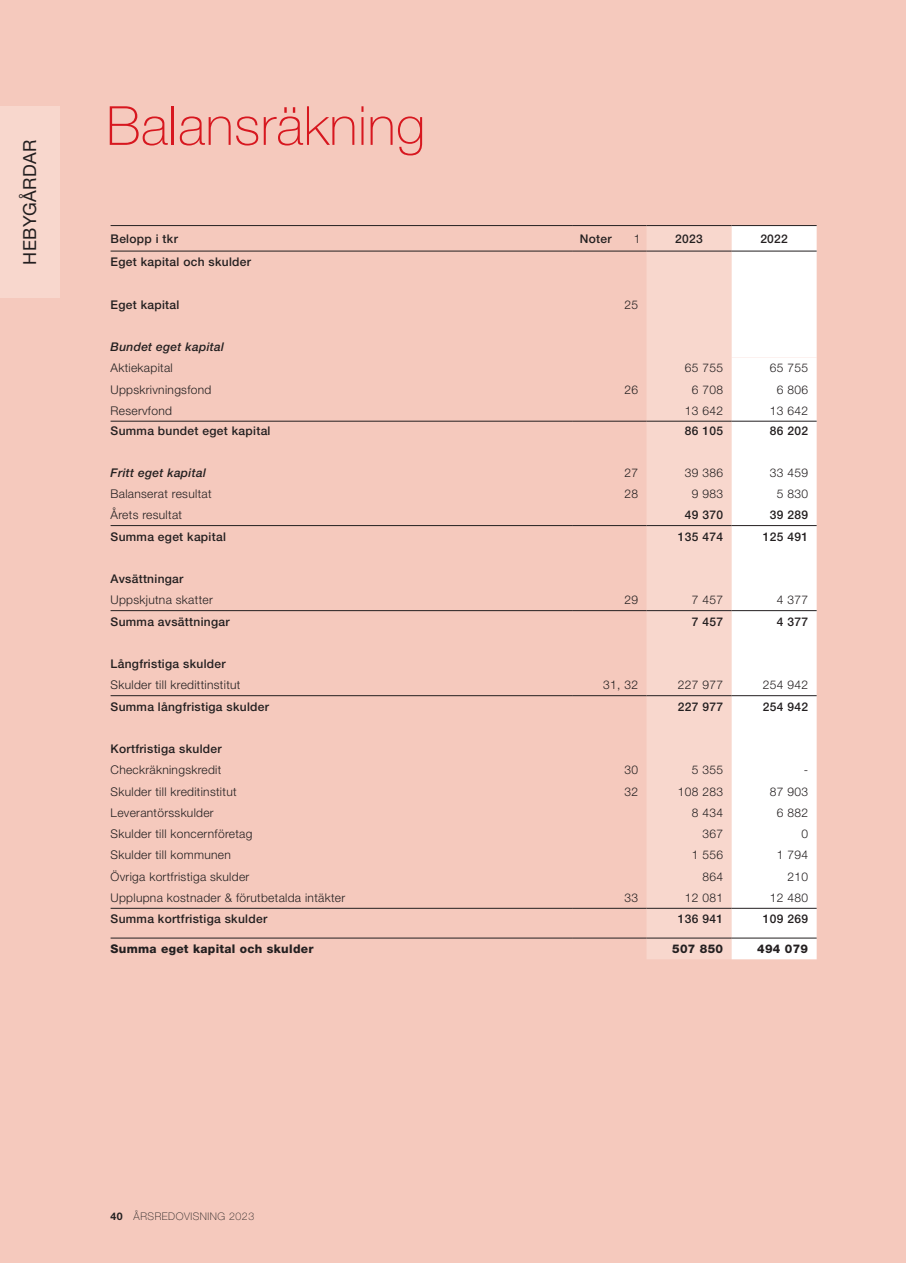
<style>
.page{position:relative;width:906px;height:1263px;background:#f5c9bd}
.page>*{position:absolute;margin:0;border:0;box-sizing:border-box;transform-origin:0 0}
.Rubrik_1{font:100 54px "Helvetica Neue LT Std";letter-spacing:.01em;color:#d7171f}
.t1{font:18px "Helvetica Neue LT Std";letter-spacing:.025em;color:#231f20}
.Tabell-bröd{font:300 12px "Helvetica Neue LT Std";letter-spacing:.025em;color:#231f20}
.Tabell-summa{font:500 12px "Helvetica Neue LT Std";letter-spacing:.025em;color:#231f20}
.Tabell-summa-2{font:800 12px "Helvetica Neue LT Std";letter-spacing:.025em;color:#231f20}
.Tabell-summa-3{font:italic 500 12px "Helvetica Neue LT Std";letter-spacing:.025em;color:#231f20}
.Tabell-summa-4{font:300 12px "Helvetica Neue LT Std";color:#231f20}
.t2{font:100 10.5px "Helvetica Neue LT Std";letter-spacing:.05em;color:#231f20}
.s1{font-weight:700}
</style>
<div class="page">
<div style="left:646px;top:226px;width:85px;height:733px;background:#f8d7cd"></div>
<div style="left:731px;top:226px;width:85px;height:131px;background:#fff"></div>
<div style="left:731px;top:357px;width:85px;height:602px;background:#fff"></div>
<hr style="left:646px;top:225px;width:85px;height:1px;background:#231f20">
<hr style="left:731px;top:225px;width:85px;height:1px;background:#231f20">
<hr style="left:646px;top:251px;width:85px;height:1px;background:#231f20">
<hr style="left:731px;top:251px;width:85px;height:1px;background:#231f20">
<hr style="left:111px;top:525px;width:461px;height:1px;background:#231f20">
<hr style="left:572px;top:525px;width:74px;height:1px;background:#231f20">
<hr style="left:646px;top:525px;width:85px;height:1px;background:#231f20">
<hr style="left:731px;top:525px;width:85px;height:1px;background:#231f20">
<hr style="left:111px;top:610px;width:461px;height:1px;background:#231f20">
<hr style="left:572px;top:610px;width:74px;height:1px;background:#231f20">
<hr style="left:646px;top:610px;width:85px;height:1px;background:#231f20">
<hr style="left:731px;top:610px;width:85px;height:1px;background:#231f20">
<hr style="left:111px;top:695px;width:461px;height:1px;background:#231f20">
<hr style="left:572px;top:695px;width:74px;height:1px;background:#231f20">
<hr style="left:646px;top:695px;width:85px;height:1px;background:#231f20">
<hr style="left:731px;top:695px;width:85px;height:1px;background:#231f20">
<hr style="left:111px;top:908px;width:461px;height:1px;background:#231f20">
<hr style="left:572px;top:908px;width:74px;height:1px;background:#231f20">
<hr style="left:646px;top:908px;width:85px;height:1px;background:#231f20">
<hr style="left:731px;top:908px;width:85px;height:1px;background:#231f20">
<hr style="left:111px;top:225px;width:461px;height:1px;background:#231f20">
<hr style="left:572px;top:225px;width:74px;height:1px;background:#231f20">
<hr style="left:111px;top:251px;width:461px;height:1px;background:#231f20">
<hr style="left:572px;top:251px;width:74px;height:1px;background:#231f20">
<hr style="left:111px;top:938px;width:461px;height:1px;background:#231f20">
<hr style="left:572px;top:938px;width:74px;height:1px;background:#231f20">
<hr style="left:646px;top:938px;width:85px;height:1px;background:#231f20">
<hr style="left:731px;top:938px;width:85px;height:1px;background:#231f20">
<hr style="left:111px;top:421px;width:461px;height:1px;background:#231f20">
<hr style="left:572px;top:421px;width:74px;height:1px;background:#231f20">
<hr style="left:646px;top:421px;width:85px;height:1px;background:#231f20">
<hr style="left:731px;top:421px;width:85px;height:1px;background:#231f20">
<div style="left:0;top:106px;width:60px;height:192px;background:#f8d7cd"></div>
<p class="t1" style="left:19px;top:264px;width:127px;rotate:-90deg">HEBYGÅRDAR</p>
<p class="Rubrik_1" style="left:106px;top:95px;width:320px">Balansräkning</p>
<p class="Tabell-summa" style="left:111px;top:231px;width:69px">Belopp i tkr</p>
<p class="Tabell-summa" style="left:580px;top:231px;width:33px">Noter</p>
<p class="Tabell-summa-4" style="left:634px;top:231px;width:8px">1</p>
<p class="Tabell-summa" style="left:675px;top:231px;width:29px">2023</p>
<p class="Tabell-summa" style="left:760px;top:231px;width:29px">2022</p>
<p class="Tabell-summa" style="left:111px;top:255px;width:142px">Eget kapital och skulder</p>
<p class="Tabell-summa" style="left:111px;top:297px;width:70px">Eget kapital</p>
<p class="Tabell-bröd" style="left:624px;top:297px;width:15px">25</p>
<p class="Tabell-summa-3" style="left:111px;top:340px;width:115px">Bundet eget kapital</p>
<p class="Tabell-bröd" style="left:111px;top:361px;width:64px">Aktiekapital</p>
<p class="Tabell-bröd" style="left:685px;top:361px;width:40px">65 755</p>
<p class="Tabell-bröd" style="left:770px;top:361px;width:40px">65 755</p>
<p class="Tabell-bröd" style="left:111px;top:382px;width:102px">Uppskrivningsfond</p>
<p class="Tabell-bröd" style="left:624px;top:382px;width:15px">26</p>
<p class="Tabell-bröd" style="left:692px;top:382px;width:33px">6 708</p>
<p class="Tabell-bröd" style="left:777px;top:382px;width:33px">6 806</p>
<p class="Tabell-bröd" style="left:111px;top:403px;width:63px">Reservfond</p>
<p class="Tabell-bröd" style="left:685px;top:403px;width:40px">13 642</p>
<p class="Tabell-bröd" style="left:770px;top:403px;width:40px">13 642</p>
<p class="Tabell-summa" style="left:111px;top:424px;width:161px">Summa bundet eget kapital</p>
<p class="Tabell-summa" style="left:685px;top:424px;width:40px">86 105</p>
<p class="Tabell-summa" style="left:770px;top:424px;width:40px">86 202</p>
<p class="Tabell-summa-3" style="left:111px;top:465px;width:97px">Fritt eget kapital</p>
<p class="Tabell-bröd" style="left:624px;top:465px;width:15px">27</p>
<p class="Tabell-bröd" style="left:685px;top:465px;width:40px">39 386</p>
<p class="Tabell-bröd" style="left:770px;top:465px;width:40px">33 459</p>
<p class="Tabell-bröd" style="left:111px;top:486px;width:102px">Balanserat resultat</p>
<p class="Tabell-bröd" style="left:624px;top:486px;width:15px">28</p>
<p class="Tabell-bröd" style="left:692px;top:486px;width:33px">9 983</p>
<p class="Tabell-bröd" style="left:777px;top:486px;width:33px">5 830</p>
<p class="Tabell-bröd" style="left:111px;top:507px;width:73px">Årets resultat</p>
<p class="Tabell-summa" style="left:685px;top:508px;width:40px">49 370</p>
<p class="Tabell-summa" style="left:770px;top:508px;width:40px">39 289</p>
<p class="Tabell-summa" style="left:111px;top:529px;width:117px">Summa eget kapital</p>
<p class="Tabell-summa" style="left:678px;top:529px;width:47px">135 474</p>
<p class="Tabell-summa" style="left:763px;top:529px;width:47px">125 491</p>
<p class="Tabell-summa" style="left:111px;top:572px;width:74px">Avsättningar</p>
<p class="Tabell-bröd" style="left:111px;top:593px;width:104px">Uppskjutna skatter</p>
<p class="Tabell-bröd" style="left:624px;top:593px;width:15px">29</p>
<p class="Tabell-bröd" style="left:692px;top:593px;width:33px">7 457</p>
<p class="Tabell-bröd" style="left:777px;top:593px;width:33px">4 377</p>
<p class="Tabell-summa" style="left:111px;top:614px;width:121px">Summa avsättningar</p>
<p class="Tabell-summa" style="left:692px;top:614px;width:33px">7 457</p>
<p class="Tabell-summa" style="left:777px;top:614px;width:33px">4 377</p>
<p class="Tabell-summa" style="left:111px;top:657px;width:117px">Långfristiga skulder</p>
<p class="Tabell-bröd" style="left:111px;top:678px;width:131px">Skulder till kredittinstitut</p>
<p class="Tabell-bröd" style="left:603px;top:678px;width:36px">31, 32</p>
<p class="Tabell-bröd" style="left:678px;top:678px;width:47px">227 977</p>
<p class="Tabell-bröd" style="left:763px;top:678px;width:47px">254 942</p>
<p class="Tabell-summa" style="left:111px;top:699px;width:160px">Summa långfristiga skulder</p>
<p class="Tabell-summa" style="left:678px;top:699px;width:47px">227 977</p>
<p class="Tabell-summa" style="left:763px;top:699px;width:47px">254 942</p>
<p class="Tabell-summa" style="left:111px;top:742px;width:113px">Kortfristiga skulder</p>
<p class="Tabell-bröd" style="left:111px;top:763px;width:112px">Checkräkningskredit</p>
<p class="Tabell-bröd" style="left:624px;top:763px;width:15px">30</p>
<p class="Tabell-bröd" style="left:692px;top:763px;width:33px">5 355</p>
<p class="Tabell-bröd" style="left:803px;top:763px;width:6px">-</p>
<p class="Tabell-bröd" style="left:111px;top:784px;width:128px">Skulder till kreditinstitut</p>
<p class="Tabell-bröd" style="left:624px;top:784px;width:15px">32</p>
<p class="Tabell-bröd" style="left:678px;top:784px;width:47px">108 283</p>
<p class="Tabell-bröd" style="left:770px;top:784px;width:40px">87 903</p>
<p class="Tabell-bröd" style="left:111px;top:805px;width:105px">Leverantörsskulder</p>
<p class="Tabell-bröd" style="left:692px;top:805px;width:33px">8 434</p>
<p class="Tabell-bröd" style="left:777px;top:805px;width:33px">6 882</p>
<p class="Tabell-bröd" style="left:111px;top:826px;width:143px">Skulder till koncernföretag</p>
<p class="Tabell-bröd" style="left:702px;top:826px;width:22px">367</p>
<p class="Tabell-bröd" style="left:801px;top:826px;width:8px">0</p>
<p class="Tabell-bröd" style="left:111px;top:848px;width:122px">Skulder till kommunen</p>
<p class="Tabell-bröd" style="left:692px;top:848px;width:33px">1 556</p>
<p class="Tabell-bröd" style="left:777px;top:848px;width:33px">1 794</p>
<p class="Tabell-bröd" style="left:111px;top:869px;width:140px">Övriga kortfristiga skulder</p>
<p class="Tabell-bröd" style="left:702px;top:869px;width:22px">864</p>
<p class="Tabell-bröd" style="left:787px;top:869px;width:22px">210</p>
<p class="Tabell-bröd" style="left:111px;top:890px;width:236px">Upplupna kostnader &amp; förutbetalda intäkter</p>
<p class="Tabell-bröd" style="left:624px;top:890px;width:15px">33</p>
<p class="Tabell-bröd" style="left:685px;top:890px;width:40px">12 081</p>
<p class="Tabell-bröd" style="left:770px;top:890px;width:40px">12 480</p>
<p class="Tabell-summa" style="left:111px;top:912px;width:158px">Summa kortfristiga skulder</p>
<p class="Tabell-summa" style="left:678px;top:912px;width:47px">136 941</p>
<p class="Tabell-summa" style="left:763px;top:912px;width:47px">109 269</p>
<p class="Tabell-summa-2" style="left:111px;top:942px;width:204px">Summa eget kapital och skulder</p>
<p class="Tabell-summa-2" style="left:672px;top:941px;width:52px">507 850</p>
<p class="Tabell-summa-2" style="left:757px;top:941px;width:52px">494 079</p>
<p class="t2" style="left:111px;top:1210px;width:145px"><span class="s1">40</span> ÅRSREDOVISNING 2023</p>
</div>
